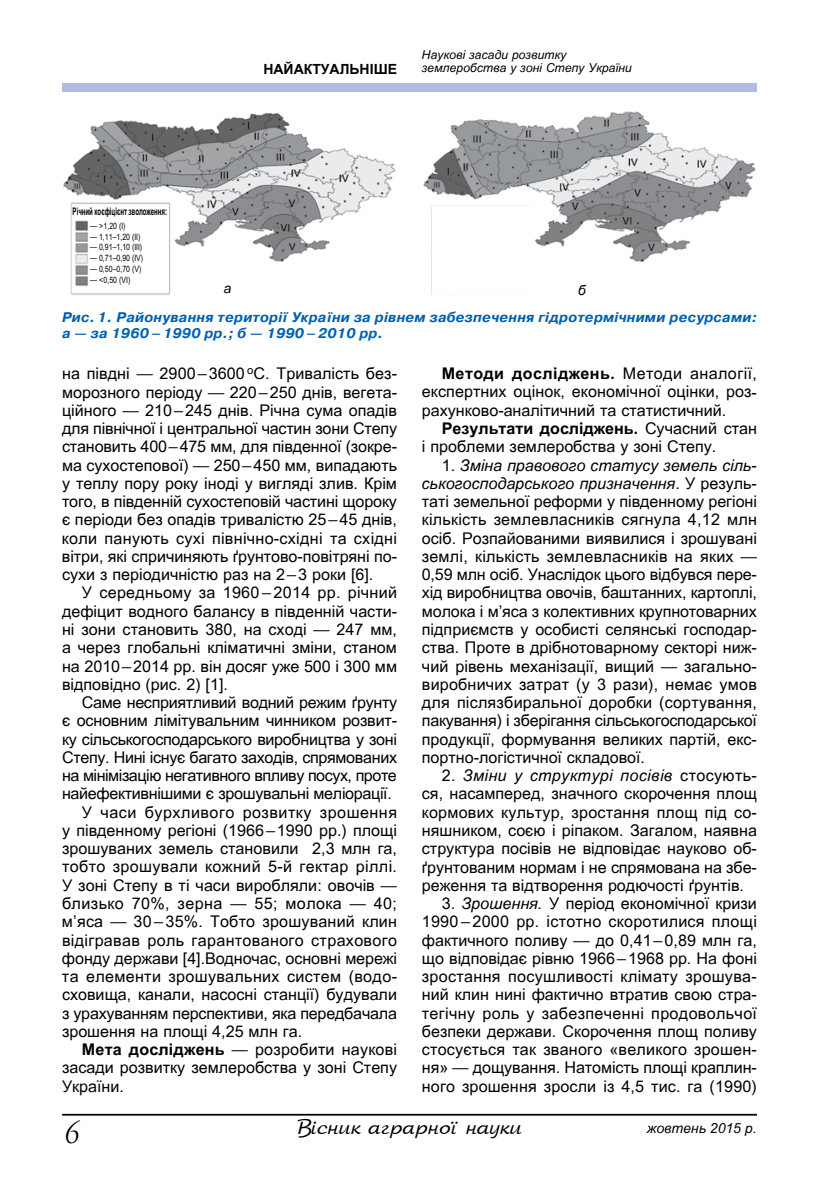
<style>
.page{position:relative;width:819px;height:1191px;background:#fff}
.page>*{position:absolute;margin:0;border:0;box-sizing:border-box;transform-origin:0 0}
.t1{font:italic 31.5px "Lazurski C";color:#000}
.t2{font:21px "AS Arbat";color:#000}
.t3{font:16.1px/18.2px "Visnyk";color:#000;text-align:justify}
.t4{font:16.1px "Visnyk";letter-spacing:-.02em;color:#000}
.t5{font:16.1px "Visnyk";letter-spacing:.02em;color:#000}
.t6{font:16.1px "Visnyk";letter-spacing:-.03em;color:#000}
.t7{font:16.1px "Visnyk";letter-spacing:.03em;color:#000}
.t8{font:16.1px "Visnyk";letter-spacing:.025em;color:#000}
.t9{font:italic 700 14px/15.4px "Pragmatica C";letter-spacing:.02em;color:#0061af}
.t10{font:italic 14px "Visnyk";color:#000}
.t11{font:700 14px "Visnyk";color:#000}
.t12{font:italic 12.25px/13.5px "Visnyk";color:#000}
.t13{font:700 10.5px "Visnyk";letter-spacing:-.005em;color:#000;scale:.58 1}
.t14{font:8.75px "Visnyk";color:#000;scale:.8 1}
.s1{font-weight:700}
.s2{font-style:italic}
</style>
<div class="page">
<div style="left:62px;top:83px;width:695px;height:8px;background:#aebde1"></div>
<hr style="left:62px;top:1113px;width:695px;height:2px;background:#000">
<img style="left:63px;top:112px;width:333px;height:183px">
<img style="left:423px;top:111px;width:333px;height:184px">
<div style="left:432px;top:206px;width:101px;height:89px;background:#fff"></div>
<p class="t13" style="left:73px;top:206px;width:164px">Річний коєфіцієнт зволоження:</p>
<p class="t14" style="left:90px;top:221px;width:46px">— &gt;1,20 (І)</p>
<p class="t14" style="left:90px;top:231px;width:64px">— 1,11–1,20 (ІІ)</p>
<p class="t14" style="left:90px;top:242px;width:67px">— 0,91–1,10 (ІІІ)</p>
<p class="t14" style="left:90px;top:253px;width:68px">— 0,71–0,90 (ІV)</p>
<p class="t14" style="left:90px;top:264px;width:66px">— 0,50–0,70 (V)</p>
<p class="t14" style="left:90px;top:275px;width:52px">— &lt;0,50 (VI)</p>
<p class="t11" style="left:263px;top:62px;width:135px">Найактуальніше</p>
<p class="t12" style="left:422px;top:48px;width:211px">Наукові засади розвитку землеробства у зоні Степу України</p>
<p class="t10" style="left:224px;top:280px;width:9px">а</p>
<p class="t10" style="left:578px;top:283px;width:9px">б</p>
<p class="t9" style="left:62px;top:310px;width:696px">Рис. 1. Районування території України за рівнем забезпечення гідротермічними ресурсами: а — за 1960–1990 рр.; б — 1990–2010 рр.</p>
<p class="t3" style="left:62px;top:364px;width:336px">на півдні — 2900–3600 <sup>о</sup>С. Тривалість без&shy;морозного періоду — 220–250 днів, вегета&shy;ційного — 210–245 днів. Річна сума опадів для північної і центральної частин зони Степу становить 400–475 мм, для південної (зокре&shy;ма сухостепової) — 250–450 мм, випадають у теплу пору року іноді у вигляді злив. Крім того, в південній сухостеповій частині щороку є періоди без опадів тривалістю 25–45 днів, коли панують сухі північно-східні та східні вітри, які спричиняють ґрунтово-повітряні по&shy;сухи з періодичністю раз на 2–3 роки [6].</p>
<p class="t3" style="left:62px;top:583px;width:336px;text-indent:20px">У середньому за 1960 – 2014 рр. річний дефіцит водного балансу в південній части&shy;ні зони становить 380, на сході — 247 мм, а через глобальні кліматичні зміни, станом на 2010–2014 рр. він досяг уже 500 і 300 мм відповідно (рис. 2) [1].</p>
<p class="t4" style="left:82px;top:693px;width:316px">Саме несприятливий водний режим ґрунту</p>
<p class="t3" style="left:62px;top:711px;width:335px">є основним лімітувальним чинником розвит-</p>
<p class="t4" style="left:62px;top:730px;width:336px">ку сільськогосподарського виробництва у зоні</p>
<p class="t4" style="left:62px;top:748px;width:336px">Степу. Нині існує багато заходів, спрямованих</p>
<p class="t6" style="left:62px;top:766px;width:336px">на мінімізацію негативного впливу посух, проте</p>
<p class="t4" style="left:62px;top:784px;width:331px">найефективнішими є зрошувальні меліорації.</p>
<p class="t7" style="left:82px;top:803px;width:317px">У часи бурхливого розвитку зрошення</p>
<p class="t3" style="left:62px;top:821px;width:336px">у південному регіоні (1966–1990 рр.) площі</p>
<p class="t3" style="left:62px;top:839px;width:336px">зрошуваних земель становили 2,3 млн га,</p>
<p class="t5" style="left:62px;top:857px;width:336px">тобто зрошували кожний 5-й гектар ріллі.</p>
<p class="t3" style="left:62px;top:876px;width:336px">У зоні Степу в ті часи виробляли: овочів —</p>
<p class="t8" style="left:62px;top:894px;width:336px">близько 70%, зерна — 55; молока — 40;</p>
<p class="t3" style="left:62px;top:912px;width:336px">м’яса — 30 – 35%. Тобто зрошуваний клин</p>
<p class="t5" style="left:62px;top:930px;width:336px">відігравав роль гарантованого страхового</p>
<p class="t3" style="left:62px;top:949px;width:337px">фонду держави [4].Водночас, основні мережі</p>
<p class="t5" style="left:62px;top:967px;width:336px">та елементи зрошувальних систем (водо-</p>
<p class="t3" style="left:62px;top:985px;width:336px">сховища, канали, насосні станції) будували</p>
<p class="t3" style="left:62px;top:1004px;width:336px">з урахуванням перспективи, яка передбачала</p>
<p class="t3" style="left:62px;top:1022px;width:242px">зрошення на площі 4,25 млн га.</p>
<p class="t3" style="left:82px;top:1040px;width:316px"><span class="s1">Мета досліджень</span> — розробити наукові</p>
<p class="t3" style="left:62px;top:1058px;width:336px">засади розвитку землеробства у зоні Степу</p>
<p class="t3" style="left:62px;top:1077px;width:63px">України.</p>
<p class="t3" style="left:422px;top:364px;width:336px;text-indent:20px"><span class="s1">Методи досліджень.</span> Методи аналогії, експертних оцінок, економічної оцінки, роз&shy;рахунково-аналітичний та статистичний.</p>
<p class="t3" style="left:422px;top:419px;width:336px;text-indent:20px"><span class="s1">Результати досліджень.</span> Сучасний стан і проблеми землеробства у зоні Степу.</p>
<p class="t3" style="left:422px;top:456px;width:337px;text-indent:20px">1. <span class="s2">Зміна правового статусу земель сіль&shy;ськогосподарського призначення</span>. У резуль&shy;таті земельної реформи у південному регіоні кількість землевласників сягнула 4,12 млн осіб. Розпайованими виявилися і зрошувані землі, кількість землевласників на яких — 0,59 млн осіб. Унаслідок цього відбувся пере&shy;хід виробництва овочів, баштанних, картоплі, молока і м’яса з колективних крупнотоварних підприємств у особисті селянські господар&shy;ства. Проте в дрібнотоварному секторі ниж&shy;чий рівень механізації, вищий — загально&shy;виробничих затрат (у 3 рази), немає умов для післязбиральної доробки (сортування, пакування) і зберігання сільськогосподарської продукції, формування великих партій, екс&shy;портно-логістичної складової.</p>
<p class="t3" style="left:422px;top:766px;width:336px;text-indent:20px">2. <span class="s2">Зміни у структурі посівів</span> стосують&shy;ся, насамперед, значного скорочення площ кормових культур, зростання площ під со&shy;няшником, соєю і ріпаком. Загалом, наявна структура посівів не відповідає науково об&shy;ґрунтованим нормам і не спрямована на збе&shy;реження та відтворення родючості ґрунтів.</p>
<p class="t3" style="left:422px;top:894px;width:336px;text-indent:20px">3. <span class="s2">Зрошення.</span> У період економічної кризи 1990 – 2000 рр. істотно скоротилися площі фактичного поливу — до 0,41–0,89 млн га, що відповідає рівню 1966–1968 рр. На фоні зростання посушливості клімату зрошува&shy;ний клин нині фактично втратив свою стра&shy;тегічну роль у забезпеченні продовольчої безпеки держави. Скорочення площ поливу стосується так званого «великого зрошен&shy;ня» — дощування. Натомість площі краплин&shy;ного зрошення зросли із 4,5 тис. га (1990)</p>
<h2 class="t2" style="left:298px;top:1113px;width:226px">Вісник аграрної науки</h2>
<h1 class="t1" style="left:62px;top:1111px;width:18px">6</h1>
<p class="t10" style="left:647px;top:1120px;width:111px">жовтень 2015 р.</p>
</div>
